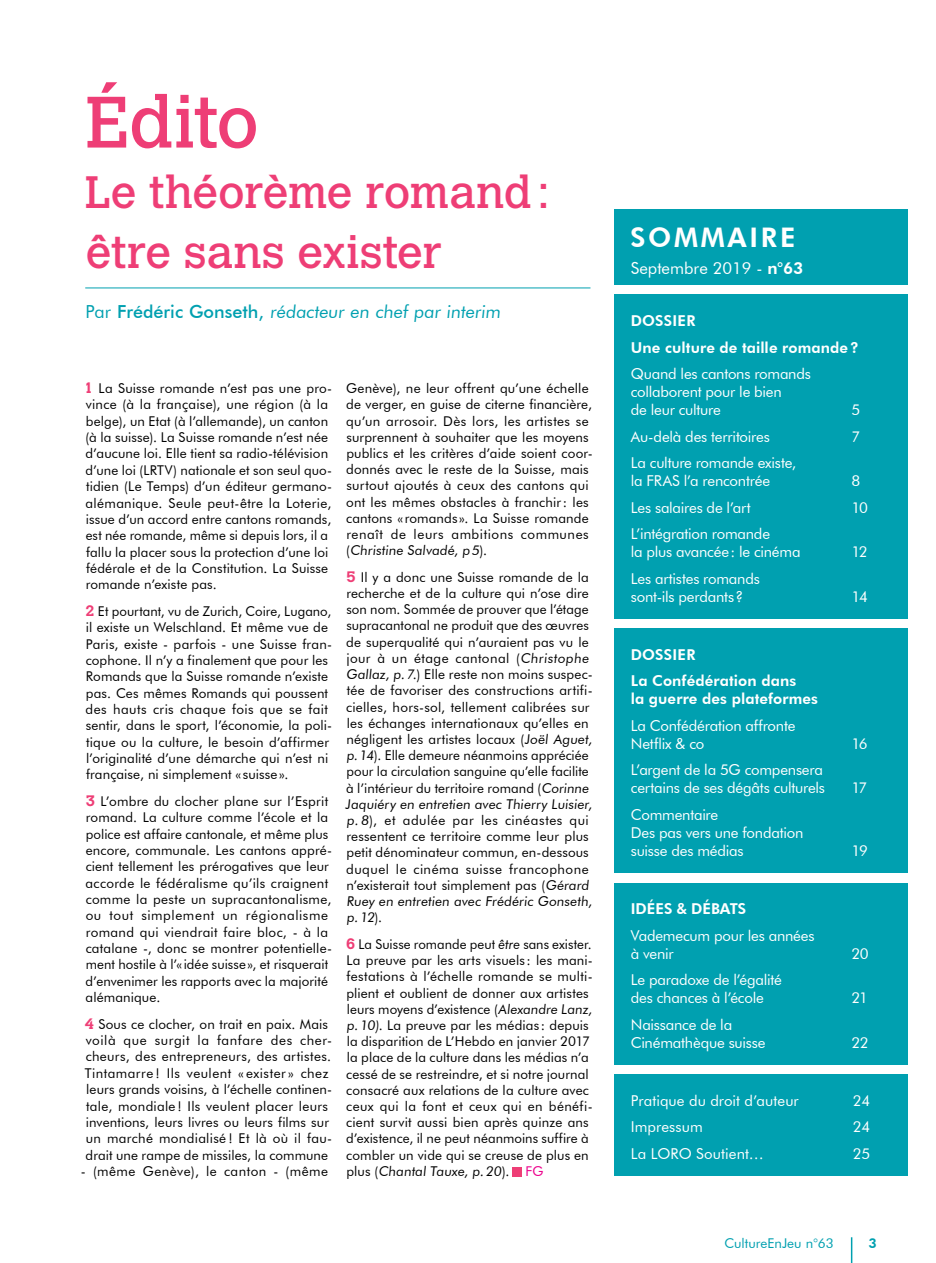
<style>
.page{position:relative;width:936px;height:1263px;background:#fff}
.page>*{position:absolute;margin:0;border:0;box-sizing:border-box;transform-origin:0 0}
.t1{font:72px "Calvert";letter-spacing:-.015em;color:#ee3e76}
.t2{font:45px/60px "Calvert";letter-spacing:-.01em;color:#ee3e76}
.t3{font:800 27px "Futura BT";letter-spacing:.1em;color:#fff}
.t4{font:18px "Futura BT";color:#00a0b0}
.t5{font:16.5px "Futura BT";color:#fff}
.t6{font:15px/18px "Futura BT";letter-spacing:-.015em;color:#fff}
.t7{font:800 15px/26.5px "Futura BT";letter-spacing:.01em;color:#fff}
.t8{font:15px "Futura BT";letter-spacing:.005em;color:#fff}
.t9{font:13.5px/16.2px "Futura BT";letter-spacing:.01em;color:#000}
.t10{font:13.5px "Futura BT";letter-spacing:.04em;color:#000}
.t11{font:13.5px "Futura BT";color:#00a0b0}
.t12{font:800 13.5px "Futura BT";color:#00a0b0}
.s1{font-weight:500}
.s2{font-family:"Calvert";font-weight:700;font-size:15px;color:#ee3e76}
.s3{font-style:italic}
.s4{color:#ec008c}
.s5{font-weight:800}
</style>
<div class="page">
<hr style="left:85px;top:288px;width:505px;height:1px;background:#00a0b0">
<div style="left:512px;top:1167px;width:9px;height:10px;background:#ee3e76"></div>
<div style="left:613px;top:295px;width:294px;height:324px;background:#00a0b0"></div>
<div style="left:613px;top:628px;width:294px;height:245px;background:#00a0b0"></div>
<div style="left:613px;top:883px;width:294px;height:182px;background:#00a0b0"></div>
<div style="left:613px;top:1074px;width:294px;height:102px;background:#00a0b0"></div>
<div style="left:613px;top:209px;width:294px;height:76px;background:#00a0b0"></div>
<hr style="left:850px;top:1237px;width:2px;height:26px;background:#00a0b0">
<h1 class="t1" style="left:85px;top:81px;width:176px">édito</h1>
<h2 class="t2" style="left:85px;top:162px;width:466px">Le théorème romand: être sans exister</h2>
<h3 class="t4" style="left:85px;top:301px;width:419px">Par <span class="s1">Frédéric Gonseth,</span> rédacteur en chef par interim</h3>
<p class="t9" style="left:84px;top:380px;width:250px"><span class="s2">1</span> La Suisse romande n’est pas une pro&shy;vince (à la française), une région (à la belge), un Etat (à l’allemande), un canton (à la suisse). La Suisse romande n’est née d’aucune loi. Elle tient sa radio-télévision d’une loi (LRTV) nationale et son seul quo&shy;tidien (Le Temps) d’un éditeur germano&shy;alémanique. Seule peut-être la Loterie, issue d’un accord entre cantons romands, est née romande, même si depuis lors, il a fallu la placer sous la protection d’une loi fédérale et de la Constitution. La Suisse romande n’existe pas.</p>
<p class="t9" style="left:85px;top:603px;width:248px"><span class="s2">2</span> Et pourtant, vu de Zurich, Coire, Lugano, il existe un Welschland. Et même vue de Paris, existe - parfois - une Suisse fran&shy;cophone. Il n’y a finalement que pour les Romands que la Suisse romande n’existe pas. Ces mêmes Romands qui poussent des hauts cris chaque fois que se fait sentir, dans le sport, l’économie, la poli&shy;tique ou la culture, le besoin d’affirmer l’originalité d’une démarche qui n’est ni française, ni simplement « suisse».</p>
<p class="t9" style="left:86px;top:793px;width:248px"><span class="s2">3</span> L’ombre du clocher plane sur l’Esprit romand. La culture comme l’école et la police est affaire cantonale, et même plus encore, communale. Les cantons appré&shy;cient tellement les prérogatives que leur accorde le fédéralisme qu’ils craignent comme la peste un supracantonalisme, ou tout simplement un régionalisme romand qui viendrait faire bloc, - à la catalane -, donc se montrer potentielle&shy;ment hostile à l’«idée suisse», et risquerait d’envenimer les rapports avec la majorité alémanique.</p>
<p class="t9" style="left:85px;top:1016px;width:249px"><span class="s2">4</span> Sous ce clocher, on trait en paix. Mais voilà que surgit la fanfare des cher&shy;cheurs, des entrepreneurs, des artistes.<br>Tintamarre ! Ils veulent « exister » chez leurs grands voisins, à l’échelle continen&shy;tale, mondiale ! Ils veulent placer leurs inventions, leurs livres ou leurs films sur un marché mondialisé ! Et là où il fau&shy;drait une rampe de missiles, la commune</p>
<p class="t10" style="left:81px;top:1163px;width:249px">- (même Genève), le canton - (même</p>
<p class="t9" style="left:346px;top:380px;width:248px">Genève), ne leur offrent qu’une échelle de verger, en guise de citerne financière, qu’un arrosoir. Dès lors, les artistes se surprennent à souhaiter que les moyens publics et les critères d’aide soient coor&shy;donnés avec le reste de la Suisse, mais surtout ajoutés à ceux des cantons qui ont les mêmes obstacles à franchir: les cantons « romands ». La Suisse romande renaît de leurs ambitions communes (Christine Salvadé, p5).</p>
<p class="t9" style="left:345px;top:569px;width:250px"><span class="s2">5</span> Il y a donc une Suisse romande de la recherche et de la culture qui n’ose dire son nom. Sommée de prouver que l’étage supracantonal ne produit que des œuvres de superqualité qui n’auraient pas vu le jour à un étage cantonal (Christophe Gallaz, p.7.) Elle reste non moins suspec&shy;tée de favoriser des constructions artifi&shy;cielles, hors-sol, tellement calibrées sur les échanges internationaux qu’elles en négligent les artistes locaux (Joël Aguet, p.14). Elle demeure néanmoins appréciée pour la circulation sanguine qu’elle facilite à l’intérieur du territoire romand (Corinne Jaquiéry en entretien avec Thierry Luisier, p.8), et adulée par les cinéastes qui ressentent ce territoire comme leur plus petit dénominateur commun, en-dessous duquel le cinéma suisse francophone n’existerait tout simplement pas (Gérard Ruey en entretien avec Frédéric Gonseth, p.12).</p>
<p class="t9" style="left:346px;top:936px;width:249px"><span class="s2">6</span> La Suisse romande peut <span class="s3">être</span> sans exister.<br>La preuve par les arts visuels : les mani&shy;festations à l’échelle romande se multi&shy;plient et oublient de donner aux artistes leurs moyens d’existence (Alexandre Lanz, p.10). La preuve par les médias : depuis la disparition de L’Hebdo en janvier 2017 la place de la culture dans les médias n’a cessé de se restreindre, et si notre journal consacré aux relations de la culture avec ceux qui la font et ceux qui en bénéfi&shy;cient survit aussi bien après quinze ans d’existence, il ne peut néanmoins suffire à combler un vide qui se creuse de plus en plus (Chantal Tauxe, p.20). <span class="s4">FG</span></p>
<h3 class="t3" style="left:630px;top:221px;width:166px">SOMMAIRE</h3>
<p class="t5" style="left:631px;top:258px;width:174px">Septembre 2019 - <span class="s5">n°63</span></p>
<p class="t7" style="left:630px;top:307px;width:229px">DOSSIER<br>Une culture de taille romande?</p>
<p class="t6" style="left:630px;top:365px;width:181px">Quand les cantons romands collaborent pour le bien<br>de leur culture</p>
<p class="t6" style="left:851px;top:401px;width:10px">5</p>
<p class="t6" style="left:630px;top:427px;width:140px">Au-delà des territoires</p>
<p class="t6" style="left:851px;top:427px;width:10px">7</p>
<p class="t6" style="left:630px;top:454px;width:167px">La culture romande existe, la FRAS l’a rencontrée</p>
<p class="t6" style="left:851px;top:472px;width:10px">8</p>
<p class="t6" style="left:630px;top:498px;width:121px">Les salaires de l’art</p>
<p class="t6" style="left:851px;top:498px;width:18px">10</p>
<p class="t6" style="left:630px;top:525px;width:171px">L’intégration romande<br>la plus avancée: le cinéma</p>
<p class="t6" style="left:851px;top:543px;width:18px">12</p>
<p class="t6" style="left:630px;top:569px;width:130px">Les artistes romands sont-ils perdants?</p>
<p class="t7" style="left:630px;top:641px;width:167px">DOSSIER<br>La Confédération dans</p>
<p class="t7" style="left:630px;top:686px;width:189px">la guerre des plateformes</p>
<p class="t6" style="left:630px;top:716px;width:166px">La Confédération affronte<br>Netflix &amp; co</p>
<p class="t6" style="left:630px;top:761px;width:196px">L’argent de la 5G compensera certains de ses dégâts culturels</p>
<p class="t6" style="left:630px;top:805px;width:174px">Commentaire<br>Des pas vers une fondation suisse des médias</p>
<p class="t7" style="left:630px;top:895px;width:115px">Idées &amp; débats</p>
<p class="t6" style="left:630px;top:926px;width:185px">Vademecum pour les années à venir</p>
<p class="t6" style="left:630px;top:971px;width:152px">Le paradoxe de l’égalité des chances à l’école</p>
<p class="t6" style="left:630px;top:1015px;width:136px">Naissance de la<br>Cinémathèque suisse</p>
<p class="t6" style="left:851px;top:587px;width:18px">14</p>
<p class="t6" style="left:851px;top:734px;width:18px">16</p>
<p class="t6" style="left:851px;top:779px;width:17px">17</p>
<p class="t6" style="left:851px;top:841px;width:18px">19</p>
<p class="t6" style="left:851px;top:944px;width:19px">20</p>
<p class="t6" style="left:851px;top:989px;width:18px">21</p>
<p class="t6" style="left:851px;top:1033px;width:19px">22</p>
<p class="t8" style="left:630px;top:1091px;width:169px">Pratique du droit d’auteur</p>
<p class="t6" style="left:852px;top:1091px;width:19px">24</p>
<p class="t8" style="left:630px;top:1118px;width:73px">Impressum</p>
<p class="t6" style="left:852px;top:1118px;width:19px">24</p>
<p class="t8" style="left:630px;top:1144px;width:134px">La LORO Soutient…</p>
<p class="t6" style="left:852px;top:1144px;width:19px">25</p>
<p class="t11" style="left:724px;top:1235px;width:111px">CultureEnJeu n°63</p>
<p class="t12" style="left:868px;top:1235px;width:10px">3</p>
</div>
